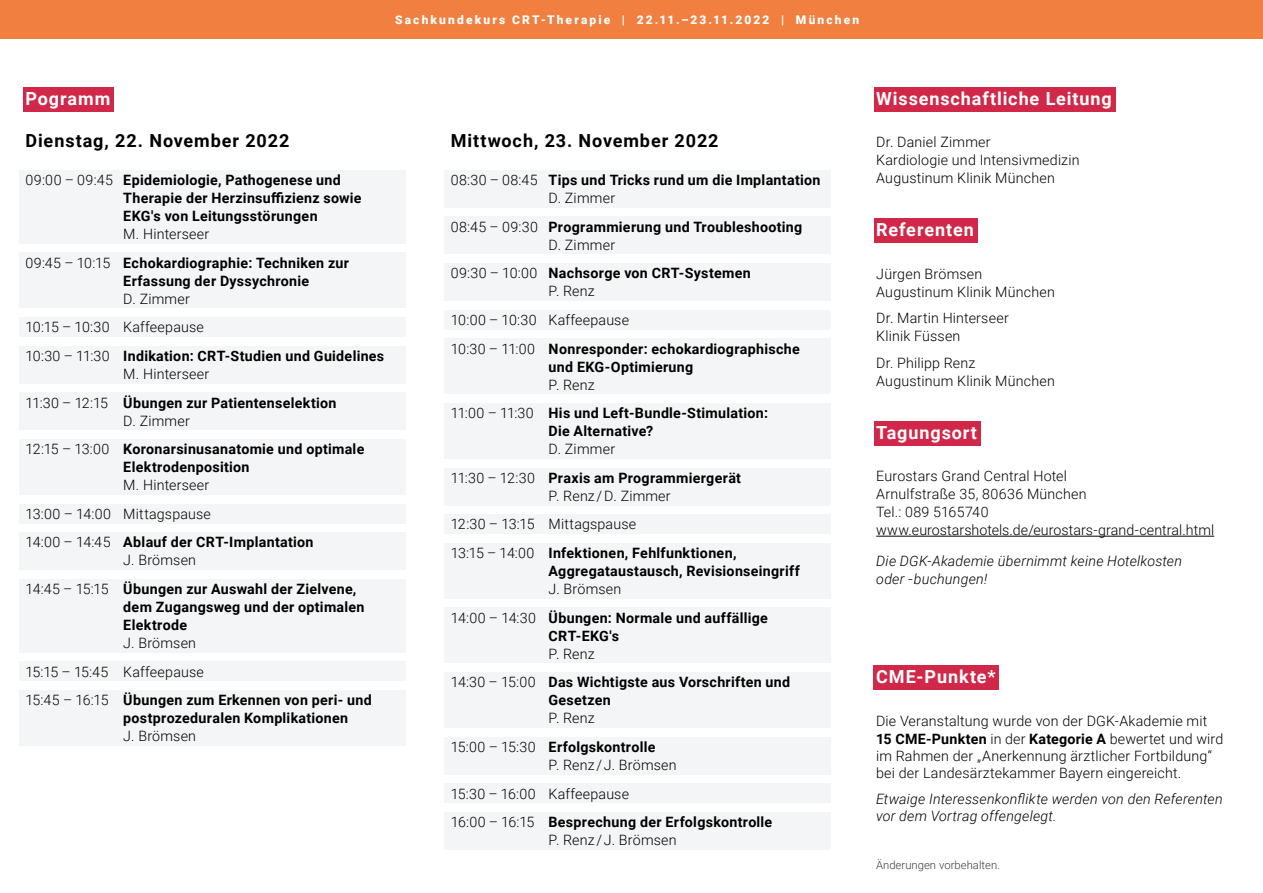
<style>
.page{position:relative;width:1263px;height:893px;background:#fff}
.page>*{position:absolute;margin:0;border:0;box-sizing:border-box;transform-origin:0 0}
.t1{font:700 18px "Roboto";letter-spacing:.05em;color:#fff}
.t2{font:700 18px "Roboto";letter-spacing:.05em;color:#000}
.t3{font:300 14.25px/28.7px "Roboto";letter-spacing:.01em;color:#000}
.t4{font:700 14.25px/28.7px "Roboto";letter-spacing:.02em;color:#000}
.t5{font:italic 300 14.25px/18px "Roboto";letter-spacing:.015em;color:#000}
.t6{font:900 12px "Roboto";letter-spacing:.175em;color:#fff}
.t7{font:300 11.25px "Roboto";letter-spacing:.005em;color:#3c3c3b}
.s1{font-weight:300}
.s2{font-weight:700}
</style>
<div class="page">
<div style="left:0;top:0;width:1263px;height:38px;background:#f07f40"></div>
<div style="left:874px;top:87px;width:241px;height:25px;background:#d12849"></div>
<div style="left:874px;top:219px;width:103px;height:24px;background:#d12849"></div>
<div style="left:874px;top:421px;width:106px;height:24px;background:#d12849"></div>
<hr style="left:876px;top:536px;width:338px;height:1px;background:#000">
<div style="left:19px;top:170px;width:387px;height:73px;background:#f4f5f6"></div>
<div style="left:19px;top:253px;width:387px;height:55px;background:#f4f5f6"></div>
<div style="left:19px;top:317px;width:387px;height:20px;background:#f4f5f6"></div>
<div style="left:19px;top:346px;width:387px;height:37px;background:#f4f5f6"></div>
<div style="left:19px;top:393px;width:387px;height:37px;background:#f4f5f6"></div>
<div style="left:19px;top:439px;width:387px;height:55px;background:#f4f5f6"></div>
<div style="left:19px;top:504px;width:387px;height:19px;background:#f4f5f6"></div>
<div style="left:19px;top:533px;width:387px;height:37px;background:#f4f5f6"></div>
<div style="left:19px;top:579px;width:387px;height:73px;background:#f4f5f6"></div>
<div style="left:19px;top:662px;width:387px;height:19px;background:#f4f5f6"></div>
<div style="left:19px;top:690px;width:387px;height:56px;background:#f4f5f6"></div>
<div style="left:444px;top:170px;width:387px;height:37px;background:#f4f5f6"></div>
<div style="left:444px;top:217px;width:387px;height:37px;background:#f4f5f6"></div>
<div style="left:444px;top:263px;width:387px;height:38px;background:#f4f5f6"></div>
<div style="left:444px;top:310px;width:387px;height:19px;background:#f4f5f6"></div>
<div style="left:444px;top:339px;width:387px;height:55px;background:#f4f5f6"></div>
<div style="left:444px;top:403px;width:387px;height:55px;background:#f4f5f6"></div>
<div style="left:444px;top:468px;width:387px;height:37px;background:#f4f5f6"></div>
<div style="left:444px;top:515px;width:387px;height:19px;background:#f4f5f6"></div>
<div style="left:444px;top:543px;width:387px;height:55px;background:#f4f5f6"></div>
<div style="left:444px;top:608px;width:387px;height:55px;background:#f4f5f6"></div>
<div style="left:444px;top:672px;width:387px;height:56px;background:#f4f5f6"></div>
<div style="left:444px;top:737px;width:387px;height:37px;background:#f4f5f6"></div>
<div style="left:444px;top:784px;width:387px;height:19px;background:#f4f5f6"></div>
<div style="left:444px;top:812px;width:387px;height:37px;background:#f4f5f6"></div>
<div style="left:23px;top:87px;width:91px;height:25px;background:#d12849"></div>
<div style="left:874px;top:665px;width:125px;height:25px;background:#d12849"></div>
<p class="t6" style="left:395px;top:11px;width:466px">Sachkundekurs CRT-Therapie | 22.11.–23.11.2022 | München</p>
<p class="t1" style="left:26px;top:86px;width:86px">Pogramm</p>
<p class="t2" style="left:26px;top:128px;width:265px">Dienstag, 22. November 2022</p>
<p class="t4" style="left:123px;top:170px;width:240px;line-height:18px;text-indent:-98px"><span class="s1">09:00 – 09:45</span> Epidemiologie, Pathogenese und<br>Therapie der Herzinsuffizienz sowie<br>EKG's von Leitungsstörungen</p>
<p class="t4" style="left:26px;top:219px;width:325px;text-indent:98px"><span class="s1">M. Hinterseer<br>09:45 – 10:15</span> Echokardiographie: Techniken zur</p>
<p class="t4" style="left:123px;top:266px;width:187px">Erfassung der Dyssychronie</p>
<p class="t3" style="left:26px;top:284px;width:360px;text-indent:98px">D. Zimmer<br>10:15 – 10:30 Kaffeepause<br>10:30 – 11:30 <span class="s2">Indikation: CRT-Studien und Guidelines</span></p>
<p class="t4" style="left:26px;top:359px;width:313px;text-indent:98px"><span class="s1">M. Hinterseer<br>11:30 – 12:15</span> Übungen zur Patientenselektion</p>
<p class="t4" style="left:26px;top:406px;width:340px;text-indent:98px"><span class="s1">D. Zimmer<br>12:15 – 13:00</span> Koronarsinusanatomie und optimale</p>
<p class="t4" style="left:123px;top:452px;width:128px">Elektrodenposition</p>
<p class="t3" style="left:26px;top:470px;width:289px;text-indent:98px">M. Hinterseer<br>13:00 – 14:00 Mittagspause<br>14:00 – 14:45 <span class="s2">Ablauf der CRT-Implantation</span></p>
<p class="t4" style="left:26px;top:545px;width:332px;text-indent:98px"><span class="s1">J. Brömsen<br>14:45 – 15:15</span> Übungen zur Auswahl der Zielvene,</p>
<p class="t4" style="left:123px;top:597px;width:243px;line-height:18px">dem Zugangsweg und der optimalen<br>Elektrode</p>
<p class="t3" style="left:26px;top:628px;width:348px;text-indent:98px">J. Brömsen<br>15:15 – 15:45 Kaffeepause<br>15:45 – 16:15 <span class="s2">Übungen zum Erkennen von peri- und</span></p>
<p class="t4" style="left:123px;top:703px;width:226px">postprozeduralen Komplikationen</p>
<p class="t3" style="left:123px;top:721px;width:74px">J. Brömsen</p>
<p class="t2" style="left:451px;top:128px;width:269px">Mittwoch, 23. November 2022</p>
<p class="t4" style="left:549px;top:170px;width:273px;line-height:18px;text-indent:-98px"><span class="s1">08:30 – 08:45</span> Tips und Tricks rund um die Implantation<br><span class="s1">D. Zimmer</span></p>
<p class="t4" style="left:549px;top:217px;width:255px;line-height:18px;text-indent:-98px"><span class="s1">08:45 – 09:30</span> Programmierung und Troubleshooting<br><span class="s1">D. Zimmer</span></p>
<p class="t4" style="left:549px;top:264px;width:204px;line-height:18px;text-indent:-98px"><span class="s1">09:30 – 10:00</span> Nachsorge von CRT-Systemen<br><span class="s1">P. Renz</span></p>
<p class="t3" style="left:451px;top:305px;width:351px">10:00 – 10:30 Kaffeepause<br>10:30 – 11:00 <span class="s2">Nonresponder: echokardiographische</span></p>
<p class="t4" style="left:549px;top:352px;width:146px">und EKG-Optimierung</p>
<p class="t4" style="left:451px;top:370px;width:319px;text-indent:98px"><span class="s1">P. Renz<br>11:00 – 11:30</span> His und Left-Bundle-Stimulation:</p>
<p class="t4" style="left:549px;top:416px;width:106px">Die Alternative?</p>
<p class="t4" style="left:451px;top:434px;width:292px;text-indent:98px"><span class="s1">D. Zimmer<br>11:30 – 12:30</span> Praxis am Programmiergerät</p>
<p class="t3" style="left:451px;top:481px;width:287px;text-indent:98px">P. Renz / D. Zimmer<br>12:30 – 13:15 Mittagspause<br>13:15 – 14:00 <span class="s2">Infektionen, Fehlfunktionen,</span></p>
<p class="t4" style="left:549px;top:556px;width:253px">Aggregataustausch, Revisionseingriff</p>
<p class="t4" style="left:451px;top:574px;width:319px;text-indent:98px"><span class="s1">J. Brömsen<br>14:00 – 14:30</span> Übungen: Normale und auffällige</p>
<p class="t4" style="left:549px;top:621px;width:72px">CRT-EKG's</p>
<p class="t4" style="left:451px;top:639px;width:341px;text-indent:98px"><span class="s1">P. Renz<br>14:30 – 15:00</span> Das Wichtigste aus Vorschriften und</p>
<p class="t4" style="left:549px;top:685px;width:64px">Gesetzen</p>
<p class="t3" style="left:451px;top:703px;width:206px;text-indent:98px">P. Renz<br>15:00 – 15:30 <span class="s2">Erfolgskontrolle</span></p>
<p class="t3" style="left:451px;top:750px;width:323px;text-indent:98px">P. Renz / J. Brömsen<br>15:30 – 16:00 Kaffeepause<br>16:00 – 16:15 <span class="s2">Besprechung der Erfolgskontrolle</span></p>
<p class="t3" style="left:549px;top:825px;width:130px">P. Renz / J. Brömsen</p>
<p class="t1" style="left:876px;top:86px;width:237px">Wissenschaftliche Leitung</p>
<p class="t3" style="left:876px;top:133px;width:205px;line-height:18px">Dr. Daniel Zimmer<br>Kardiologie und Intensivmedizin<br>Augustinum Klinik München</p>
<p class="t1" style="left:876px;top:217px;width:99px">Referenten</p>
<p class="t3" style="left:876px;top:264px;width:180px;line-height:18px">Jürgen Brömsen<br>Augustinum Klinik München</p>
<p class="t3" style="left:876px;top:309px;width:134px;line-height:18px">Dr. Martin Hinterseer<br>Klinik Füssen</p>
<p class="t3" style="left:876px;top:353px;width:180px;line-height:18px">Dr. Philipp Renz<br>Augustinum Klinik München</p>
<p class="t1" style="left:876px;top:420px;width:102px">Tagungsort</p>
<p class="t3" style="left:876px;top:466px;width:339px;line-height:18px">Eurostars Grand Central Hotel<br>Arnulfstraße 35, 80636 München<br>Tel.: 089 5165740 www.eurostarshotels.de/eurostars-grand-central.html</p>
<p class="t5" style="left:876px;top:551px;width:307px">Die DGK-Akademie übernimmt keine Hotelkosten oder -buchungen!</p>
<p class="t1" style="left:876px;top:664px;width:121px">CME-Punkte*</p>
<p class="t3" style="left:876px;top:712px;width:349px;line-height:17.2px">Die Veranstaltung wurde von der DGK-Akademie mit <span class="s2">15 CME-Punkten</span> in der <span class="s2">Kategorie A</span> bewertet und wird im Rahmen der „Anerkennung ärztlicher Fortbildung“ bei der Landesärztekammer Bayern eingereicht.</p>
<p class="t5" style="left:876px;top:789px;width:348px;line-height:17.2px">Etwaige Interessenkonflikte werden von den Referenten vor dem Vortrag offengelegt.</p>
<p class="t7" style="left:876px;top:857px;width:126px">Änderungen vorbehalten.</p>
</div>
